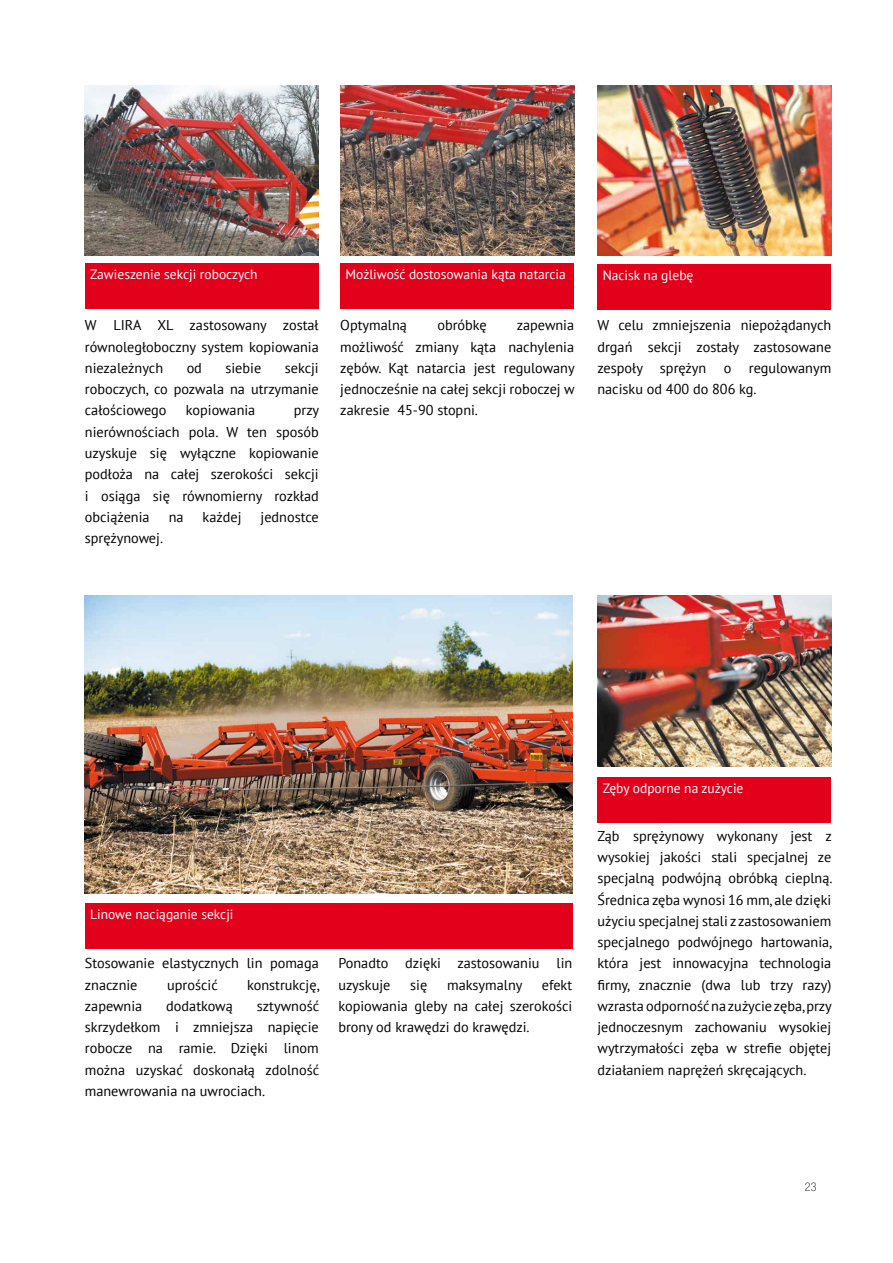
<style>
.page{position:relative;width:893px;height:1263px;background:#fff}
.page>*{position:absolute;margin:0;border:0;box-sizing:border-box;transform-origin:0 0}
.t1{font:14.25px/21.3px "PT Sans";color:#000;text-align:justify}
.t2{font:13.5px "PT Sans";color:#fff}
.t3{font:100 condensed 12px "Helvetica Neue LT Std";color:#000}
</style>
<div class="page">
<img style="left:85px;top:596px;width:487px;height:297px">
<div style="left:85px;top:263px;width:234px;height:46px;background:#e2001a"></div>
<div style="left:340px;top:263px;width:234px;height:46px;background:#e2001a"></div>
<div style="left:597px;top:264px;width:234px;height:46px;background:#e2001a"></div>
<div style="left:597px;top:777px;width:234px;height:46px;background:#e2001a"></div>
<div style="left:85px;top:903px;width:487px;height:46px;background:#e2001a"></div>
<img style="left:340px;top:85px;width:234px;height:170px">
<img style="left:597px;top:85px;width:234px;height:170px">
<img style="left:85px;top:85px;width:234px;height:171px">
<img style="left:597px;top:596px;width:234px;height:170px">
<p class="t2" style="left:90px;top:265px;width:169px">Zawieszenie sekcji roboczych</p>
<p class="t2" style="left:346px;top:265px;width:222px">Możliwość dostosowania kąta natarcia</p>
<p class="t2" style="left:603px;top:267px;width:92px">Nacisk na glebę</p>
<p class="t1" style="left:85px;top:314px;width:235px">W LIRA XL zastosowany został równoległoboczny system kopiowania niezależnych</p>
<p class="t1" style="left:340px;top:314px;width:68px">Optymalną</p>
<p class="t1" style="left:437px;top:314px;width:51px">obróbkę</p>
<p class="t1" style="left:340px;top:314px;width:236px;text-indent:176px">zapewnia możliwość zmiany kąta nachylenia zębów. Kąt natarcia jest regulowany jednocześnie na całej sekcji roboczej w zakresie 45-90 stopni.</p>
<p class="t1" style="left:597px;top:314px;width:235px">W celu zmniejszenia niepożądanych drgań sekcji zostały zastosowane zespoły sprężyn o regulowanym nacisku od 400 do 806 kg.</p>
<p class="t1" style="left:85px;top:357px;width:235px;text-indent:200px">sekcji roboczych, co pozwala na utrzymanie całościowego</p>
<p class="t1" style="left:187px;top:357px;width:17px">od</p>
<p class="t1" style="left:225px;top:357px;width:37px">siebie</p>
<p class="t1" style="left:186px;top:399px;width:71px">kopiowania</p>
<p class="t1" style="left:85px;top:399px;width:236px;text-indent:209px">przy nierównościach pola. W ten sposób uzyskuje się wyłączne kopiowanie podłoża na całej szerokości sekcji i osiąga się równomierny rozkład obciążenia</p>
<p class="t1" style="left:169px;top:506px;width:16px">na</p>
<p class="t1" style="left:203px;top:506px;width:40px">każdej</p>
<p class="t1" style="left:261px;top:506px;width:60px">jednostce</p>
<p class="t1" style="left:85px;top:527px;width:80px">sprężynowej.</p>
<p class="t2" style="left:90px;top:906px;width:145px">Linowe naciąganie sekcji</p>
<p class="t1" style="left:85px;top:952px;width:235px">Stosowanie elastycznych lin pomaga znacznie</p>
<p class="t1" style="left:167px;top:973px;width:52px">uprościć</p>
<p class="t1" style="left:247px;top:973px;width:74px">konstrukcję,</p>
<p class="t1" style="left:85px;top:995px;width:236px;text-indent:172px">sztywność skrzydełkom i zmniejsza napięcie robocze na ramie. Dzięki linom można uzyskać doskonałą zdolność manewrowania na uwrociach.</p>
<p class="t1" style="left:85px;top:995px;width:59px">zapewnia</p>
<p class="t1" style="left:166px;top:995px;width:68px">dodatkową</p>
<p class="t1" style="left:338px;top:952px;width:235px">Ponadto dzięki zastosowaniu lin uzyskuje</p>
<p class="t1" style="left:410px;top:973px;width:19px">się</p>
<p class="t1" style="left:447px;top:973px;width:77px">maksymalny</p>
<p class="t1" style="left:338px;top:973px;width:235px;text-indent:203px">efekt kopiowania gleby na całej szerokości brony od krawędzi do krawędzi.</p>
<p class="t2" style="left:603px;top:779px;width:142px">Zęby odporne na zużycie</p>
<p class="t1" style="left:597px;top:825px;width:236px">Ząb sprężynowy wykonany jest z wysokiej jakości stali specjalnej ze specjalną podwójną obróbką cieplną.<br>Średnica zęba wynosi 16 mm, ale dzięki użyciu specjalnej stali z zastosowaniem specjalnego podwójnego hartowania, która jest innowacyjna technologia firmy, znacznie (dwa lub trzy razy) wzrasta odporność na zużycie zęba, przy jednoczesnym zachowaniu wysokiej wytrzymałości zęba w strefie objętej działaniem naprężeń skręcających.</p>
<p class="t3" style="left:805px;top:1180px;width:13px">23</p>
</div>
